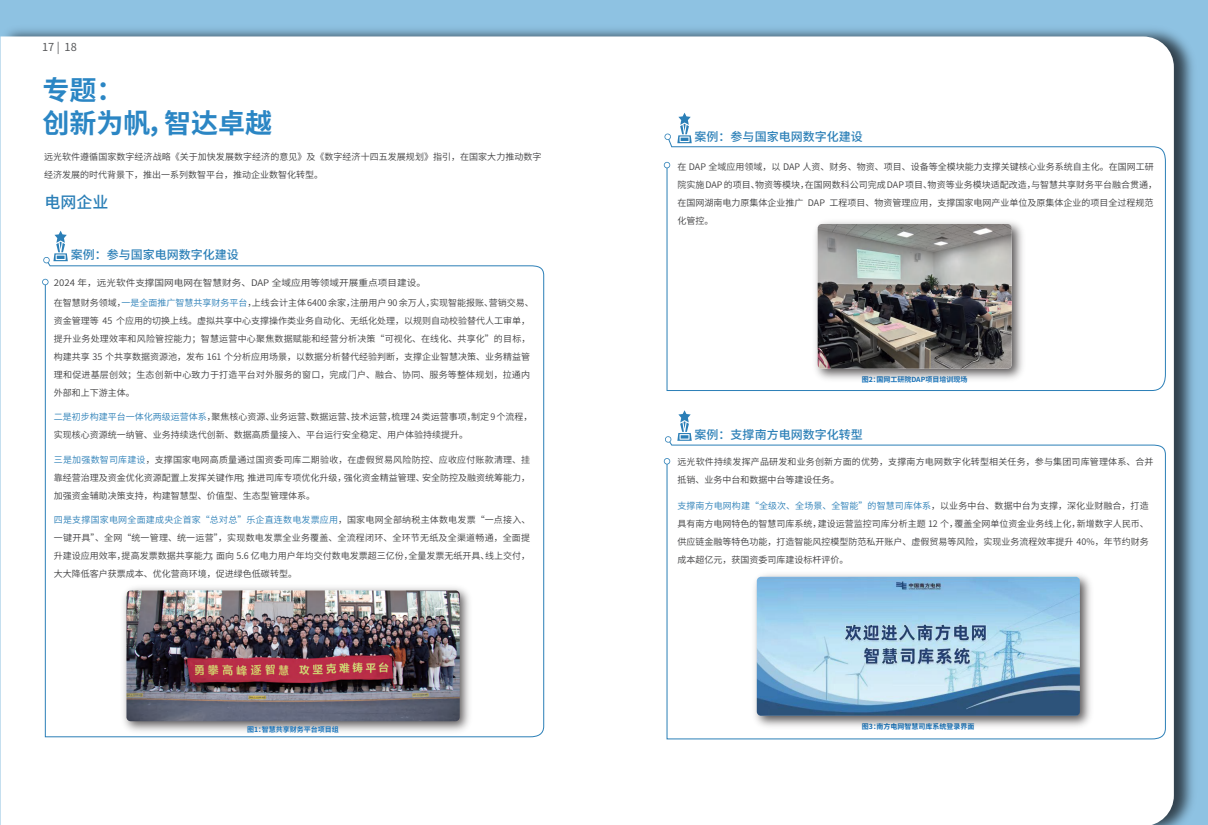
<style>
.page{position:relative;width:1208px;height:825px;background:#8ec2e2}
.page>*{position:absolute;margin:0;border:0;box-sizing:border-box;transform-origin:0 0}
.t1{font:700 27px/33.5px "Source Han Sans CN";color:#2b86c4}
.t2{font:500 16px "Source Han Sans CN";color:#2b7fb7}
.t3{font:500 12px "Source Han Sans CN";color:#2b7fb7}
.t4{font:11px "Source Han Sans CN";color:#57585a}
.t5{font:9px/18px "Source Han Sans CN";color:#3e3e3f}
.t6{font:9px/18px "Source Han Sans CN";letter-spacing:.02em;color:#3e3e3f}
.t7{font:9px "Source Han Sans CN";color:#3e3e3f;scale:1.07 1}
.t8{font:700 7px "Source Han Sans CN";color:#1673bb}
.s1{color:#2b7fb7}
</style>
<div class="page">
<img style="left:0;top:29px;width:1193px;height:796px">
<div style="left:1px;top:36px;width:1172px;height:789px;background:#fff"></div>
<div style="left:666px;top:136px;width:500px;height:255px;background:#fff"></div>
<svg style="left:664px;top:133px;width:7px;height:7px"></svg>
<svg style="left:664px;top:162px;width:6px;height:6px"></svg>
<svg style="left:677px;top:113px;width:14px;height:30px"></svg>
<div style="left:666px;top:438px;width:500px;height:302px;background:#fff"></div>
<svg style="left:664px;top:458px;width:6px;height:6px"></svg>
<div style="left:45px;top:259px;width:499px;height:478px;background:#fff"></div>
<svg style="left:43px;top:231px;width:25px;height:33px"></svg>
<svg style="left:42px;top:279px;width:7px;height:6px"></svg>
<svg style="left:664px;top:410px;width:27px;height:33px"></svg>
<img style="left:126px;top:590px;width:334px;height:131px">
<img style="left:749px;top:568px;width:347px;height:165px">
<img style="left:809px;top:215px;width:219px;height:171px">
<img style="left:817px;top:224px;width:194px;height:145px">
<img style="left:757px;top:577px;width:322px;height:139px">
<p class="t4" style="left:42px;top:41px;width:36px">17 | 18</p>
<h1 class="t1" style="left:43px;top:74px;width:231px">专题：<br>创新为帆，智达卓越</h1>
<p class="t5" style="left:44px;top:148px;width:499px">远光软件遵循国家数字经济战略《关于加快发展数字经济的意见》及《数字经济十四五发展规划》指引，在国家大力推动数字经济发展的时代背景下，推出一系列数智平台，推动企业数智化转型。</p>
<h2 class="t2" style="left:44px;top:193px;width:66px">电网企业</h2>
<h3 class="t3" style="left:71px;top:248px;width:169px">案例：参与国家电网数字化建设</h3>
<p class="t7" style="left:54px;top:278px;width:349px">2024 年，远光软件支撑国网电网在智慧财务、DAP 全域应用等领域开展重点项目建设。</p>
<p class="t5" style="left:54px;top:294px;width:481px">在智慧财务领域，<span class="s1">一是全面推广智慧共享财务平台</span>，上线会计主体 6400 余家，注册用户 90 余万人，实现智能报账、营销交易、资金管理等 45 个应用的切换上线。虚拟共享中心支撑操作类业务自动化、无纸化处理，以规则自动校验替代人工审单，提升业务处理效率和风险管控能力；智慧运营中心聚焦数据赋能和经营分析决策“可视化、在线化、共享化”的目标，构建共享 35 个共享数据资源池，发布 161 个分析应用场景，以数据分析替代经验判断，支撑企业智慧决策、业务精益管理和促进基层创效；生态创新中心致力于打造平台对外服务的窗口，完成门户、融合、协同、服务等整体规划，拉通内外部和上下游主体。</p>
<p class="t5" style="left:54px;top:408px;width:480px"><span class="s1">二是初步构建平台一体化两级运营体系</span>，聚焦核心资源、业务运营、数据运营、技术运营，梳理 24 类运营事项，制定 9 个流程，实现核心资源统一纳管、业务持续迭代创新、数据高质量接入、平台运行安全稳定、用户体验持续提升。</p>
<p class="t5" style="left:54px;top:450px;width:478px;text-align:justify"><span class="s1">三是加强数智司库建设</span>，支撑国家电网高质量通过国资委司库二期验收，在虚假贸易风险防控、应收应付账款清理、挂靠经营治理及资金优化资源配置上发挥关键作用；推进司库专项优化升级，强化资金精益管理、安全防控及融资统筹能力，加强资金辅助决策支持，构建智慧型、价值型、生态型管理体系。</p>
<p class="t5" style="left:54px;top:510px;width:478px;text-align:justify"><span class="s1">四是支撑国家电网全面建成央企首家“总对总”乐企直连数电发票应用</span>，国家电网全部纳税主体数电发票“一点接入、一键开具”、全网“统一管理、统一运营”，实现数电发票全业务覆盖、全流程闭环、全环节无纸及全渠道畅通，全面提升建设应用效率，提高发票数据共享能力；面向 5.6 亿电力用户年均交付数电发票超三亿份，全量发票无纸开具、线上交付，大大降低客户获票成本、优化营商环境，促进绿色低碳转型。</p>
<p class="t8" style="left:247px;top:726px;width:93px">图1：智慧共享财务平台项目组</p>
<h3 class="t3" style="left:694px;top:130px;width:169px">案例：参与国家电网数字化建设</h3>
<p class="t5" style="left:677px;top:157px;width:481px">在 DAP 全域应用领域，以 DAP 人资、财务、物资、项目、设备等全模块能力支撑关键核心业务系统自主化。在国网工研院实施 DAP 的项目、物资等模块，在国网数科公司完成 DAP 项目、物资等业务模块适配改造，与智慧共享财务平台融合贯通，在国网湖南电力原集体企业推广 DAP 工程项目、物资管理应用，支撑国家电网产业单位及原集体企业的项目全过程规范化管控。</p>
<p class="t8" style="left:861px;top:375px;width:107px">图2：国网工研院DAP项目培训现场</p>
<h3 class="t3" style="left:694px;top:427px;width:169px">案例：支撑南方电网数字化转型</h3>
<p class="t6" style="left:677px;top:453px;width:478px">远光软件持续发挥产品研发和业务创新方面的优势，支撑南方电网数字化转型相关任务，参与集团司库管理体系、合并抵销、业务中台和数据中台等建设任务。</p>
<p class="t5" style="left:677px;top:497px;width:473px;text-align:justify"><span class="s1">支撑南方电网构建“全级次、全场景、全智能”的智慧司库体系</span>，以业务中台、数据中台为支撑，深化业财融合，打造具有南方电网特色的智慧司库系统，建设运营监控司库分析主题 12 个，覆盖全网单位资金业务线上化，新增数字人民币、供应链金融等特色功能，打造智能风控模型防范私开账户、虚假贸易等风险，实现业务流程效率提升 40%，年节约财务成本超亿元，获国资委司库建设标杆评价。</p>
<p class="t8" style="left:862px;top:722px;width:114px">图3：南方电网智慧司库系统登录界面</p>
</div>
